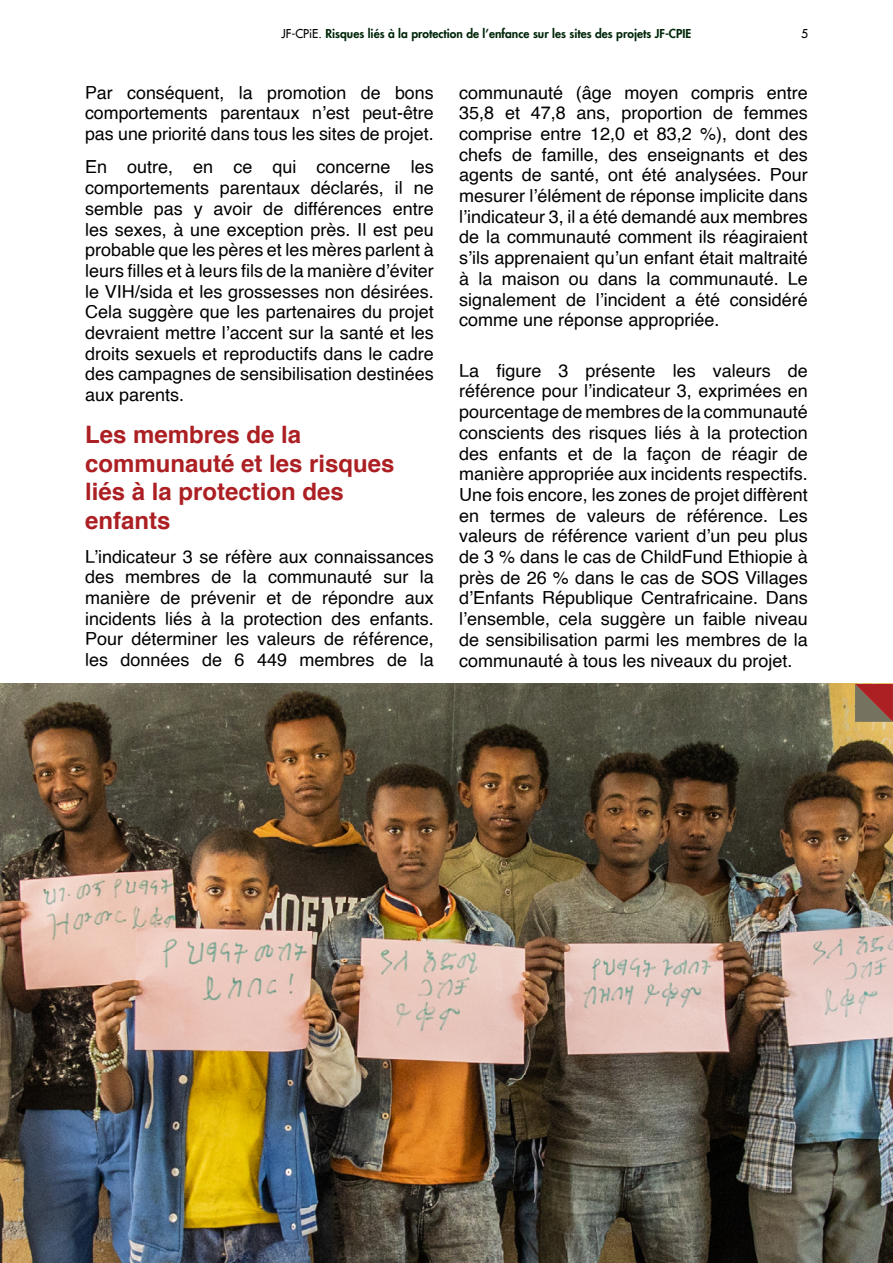
<style>
.page{position:relative;width:893px;height:1263px;background:#fff}
.page>*{position:absolute;margin:0;border:0;box-sizing:border-box;transform-origin:0 0}
.t1{font:700 24px/28.8px "Helvetica";color:#ac1f23}
.t2{font:18px/20.7px "Helvetica";color:#000;text-align:justify}
.t3{font:800 12px "Futura LT";color:#002609}
.t4{font:12px "Futura LT";color:#000}
.s1{font-weight:400;color:#000}
</style>
<div class="page">
<img style="left:0;top:684px;width:893px;height:579px">
<svg style="left:855px;top:684px;width:38px;height:38px"></svg>
<p class="t3" style="left:281px;top:26px;width:412px"><span class="s1">JF-CPiE.</span> Risques liés à la protection de l’enfance sur les sites des projets JF-CPIE</p>
<p class="t4" style="left:801px;top:26px;width:8px">5</p>
<p class="t2" style="left:85px;top:82px;width:350px">Par conséquent, la promotion de bons comportements parentaux n’est peut-être pas une priorité dans tous les sites de projet.</p>
<p class="t2" style="left:85px;top:157px;width:350px">En outre, en ce qui concerne les comportements parentaux déclarés, il ne semble pas y avoir de différences entre les sexes, à une exception près. Il est peu probable que les pères et les mères parlent à leurs filles et à leurs fils de la manière d’éviter le VIH/sida et les grossesses non désirées.<br>Cela suggère que les partenaires du projet devraient mettre l’accent sur la santé et les droits sexuels et reproductifs dans le cadre des campagnes de sensibilisation destinées aux parents.</p>
<h1 class="t1" style="left:85px;top:420px;width:311px">Les membres de la communauté et les risques liés à la protection des enfants</h1>
<p class="t2" style="left:85px;top:546px;width:350px">L’indicateur 3 se réfère aux connaissances des membres de la communauté sur la manière de prévenir et de répondre aux incidents liés à la protection des enfants.<br>Pour déterminer les valeurs de référence, les données de 6 449 membres de la</p>
<p class="t2" style="left:459px;top:82px;width:350px">communauté (âge moyen compris entre 35,8 et 47,8 ans, proportion de femmes comprise entre 12,0 et 83,2 %), dont des chefs de famille, des enseignants et des agents de santé, ont été analysées. Pour mesurer l’élément de réponse implicite dans l’indicateur 3, il a été demandé aux membres de la communauté comment ils réagiraient s’ils apprenaient qu’un enfant était maltraité à la maison ou dans la communauté. Le signalement de l’incident a été considéré comme une réponse appropriée.</p>
<p class="t2" style="left:459px;top:361px;width:350px">La figure 3 présente les valeurs de référence pour l’indicateur 3, exprimées en pourcentage de membres de la communauté conscients des risques liés à la protection des enfants et de la façon de réagir de manière appropriée aux incidents respectifs.<br>Une fois encore, les zones de projet diffèrent en termes de valeurs de référence. Les valeurs de référence varient d’un peu plus de 3 % dans le cas de ChildFund Ethiopie à près de 26 % dans le cas de SOS Villages d’Enfants République Centrafricaine. Dans l’ensemble, cela suggère un faible niveau de sensibilisation parmi les membres de la communauté à tous les niveaux du projet.</p>
</div>
